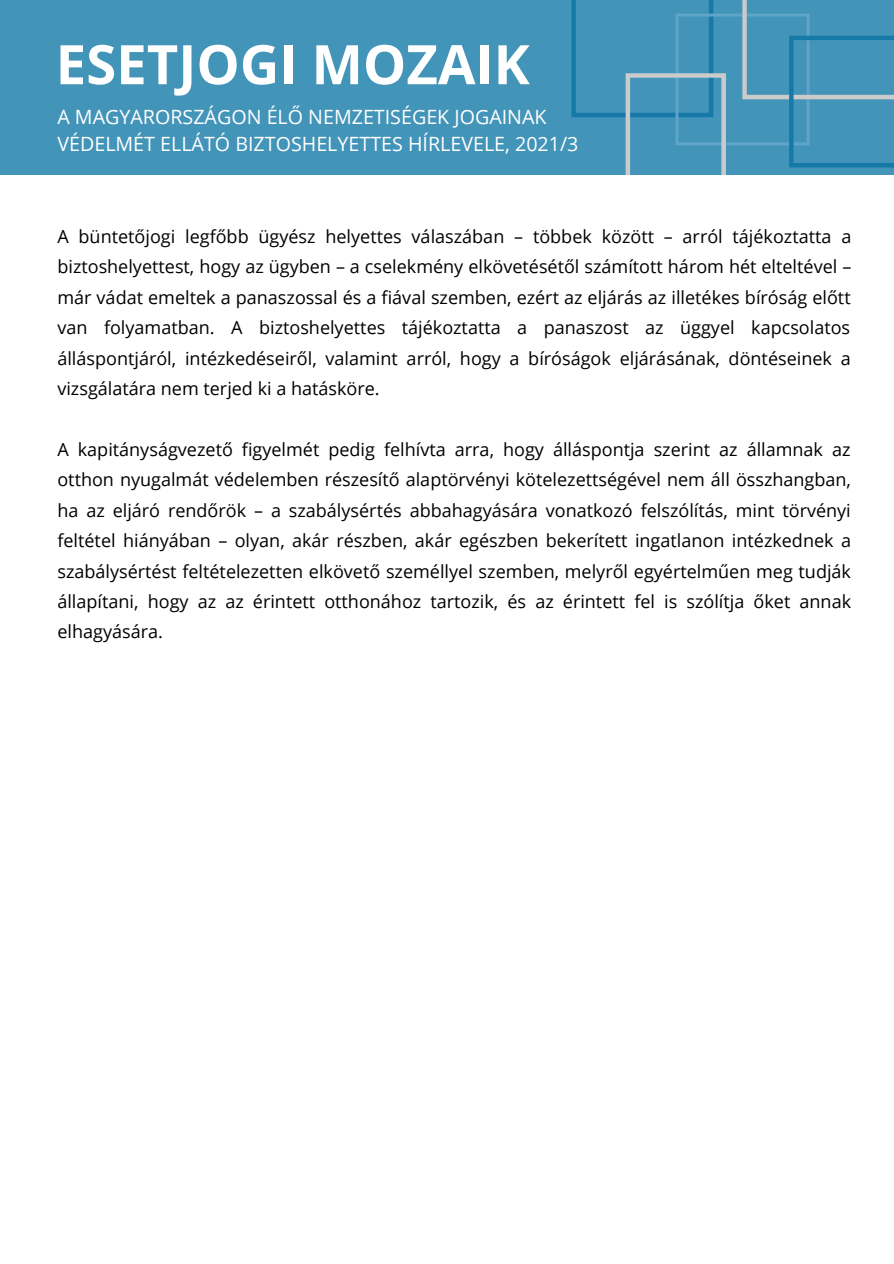
<style>
.page{position:relative;width:894px;height:1264px;background:#fff}
.page>*{position:absolute;margin:0;border:0;box-sizing:border-box;transform-origin:0 0}
.t1{font:700 54.45px "Open Sans";color:#fff}
.t2{font:19.65px/27.2px "Open Sans";color:#fff}
.t3{font:18px/30.5px "Open Sans";color:#000;text-align:justify}
</style>
<div class="page">
<div style="left:0;top:0;width:893px;height:176px;background:#4394b9"></div>
<svg style="left:571px;top:0;width:322px;height:176px"></svg>
<p class="t1" style="left:56px;top:26px;width:475px">ESETJOGI MOZAIK</p>
<p class="t2" style="left:57px;top:103px;width:522px">A MAGYARORSZÁGON ÉLŐ NEMZETISÉGEK JOGAINAK<br>VÉDELMÉT ELLÁTÓ BIZTOSHELYETTES HÍRLEVELE, 2021/3</p>
<p class="t3" style="left:57px;top:221px;width:795px">A büntetőjogi legfőbb ügyész helyettes válaszában – többek között – arról tájékoztatta a biztoshelyettest, hogy az ügyben – a cselekmény elkövetésétől számított három hét elteltével – már vádat emeltek a panaszossal és a fiával szemben, ezért az eljárás az illetékes bíróság előtt van folyamatban. A biztoshelyettes tájékoztatta a panaszost az üggyel kapcsolatos álláspontjáról, intézkedéseiről, valamint arról, hogy a bíróságok eljárásának, döntéseinek a vizsgálatára nem terjed ki a hatásköre.</p>
<p class="t3" style="left:57px;top:434px;width:795px">A kapitányságvezető figyelmét pedig felhívta arra, hogy álláspontja szerint az államnak az otthon nyugalmát védelemben részesítő alaptörvényi kötelezettségével nem áll összhangban, ha az eljáró rendőrök – a szabálysértés abbahagyására vonatkozó felszólítás, mint törvényi feltétel hiányában – olyan, akár részben, akár egészben bekerített ingatlanon intézkednek a szabálysértést feltételezetten elkövető személlyel szemben, melyről egyértelműen meg tudják állapítani, hogy az az érintett otthonához tartozik, és az érintett fel is szólítja őket annak elhagyására.</p>
</div>
